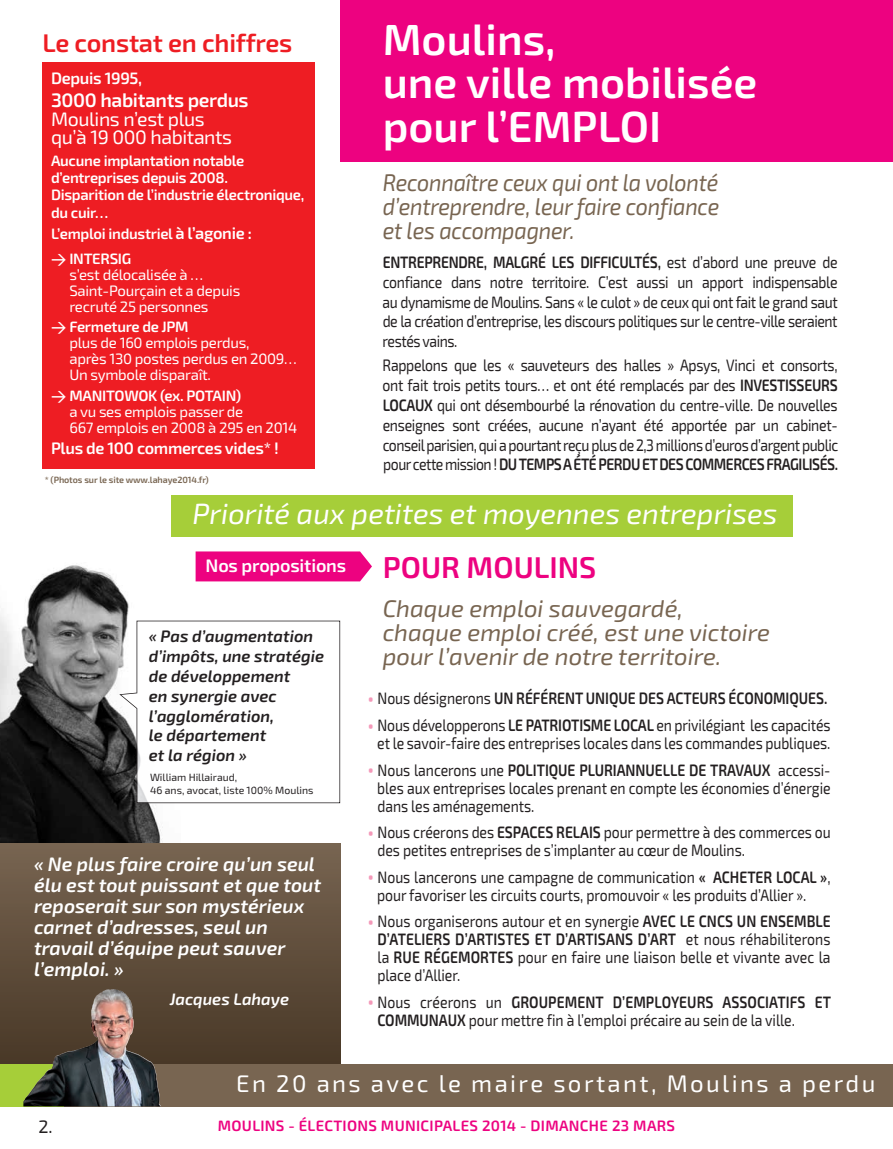
<style>
.page{position:relative;width:893px;height:1149px;background:#fff}
.page>*{position:absolute;margin:0;border:0;box-sizing:border-box;transform-origin:0 0}
.t1{font:600 43.5px/43.5px "Exo 2";color:#fff}
.t2{font:600 30px "Exo 2";color:#ed0280}
.t3{font:italic 29.1px "Exo 2";color:#fff}
.t4{font:600 25.5px "Exo 2";letter-spacing:-.01em;color:#ee1d23}
.t5{font:italic 24px/24px "Exo 2";color:#786551}
.t6{font:italic 24px/24px "Exo 2";color:#786551;text-align:justify;scale:.9 1}
.t7{font:24px "Exo 2";letter-spacing:.1em;color:#fff}
.t8{font:italic 600 19.5px/21px "Exo 2";color:#fff}
.t9{font:19.5px/18.6px "Exo 2";letter-spacing:-.02em;color:#fff}
.t10{font:600 19.5px "Exo 2";letter-spacing:-.02em;color:#fff}
.t11{font:600 18.15px "Exo 2";letter-spacing:-.01em;color:#fff}
.t12{font:18px "Exo 2";color:#231f20}
.t13{font:16.5px/18px "Exo 2";letter-spacing:-.005em;color:#231f20;text-align:justify;scale:.85 1}
.t14{font:italic 600 16.5px/19.8px "Exo 2";color:#231f20}
.t15{font:600 16.5px "Exo 2";letter-spacing:-.005em;color:#231f20;scale:.85 1}
.t16{font:600 16.5px "Exo 2";letter-spacing:-.02em;color:#fff}
.t17{font:italic 600 16.5px "Exo 2";color:#fff}
.t18{font:15px/16px "Exo 2";letter-spacing:-.02em;color:#fff}
.t19{font:600 15px/17.2px "Exo 2";letter-spacing:-.02em;color:#fff}
.t20{font:600 15px "Exo 2";letter-spacing:.02em;color:#ed0280}
.t21{font:10.5px/12.6px "Exo 2";color:#231f20}
.t22{font:600 9px "Exo 2";letter-spacing:-.01em;color:#786551}
.s1{font-size:16.5px}
.s2{font-family:"DIN";font-weight:500}
.s3{font-weight:600}
.s4{font-weight:400;font-size:24px;color:#f499b9}
.s5{font-weight:400}
.s6{font-size:24px;color:#f499b9}
</style>
<div class="page">
<div style="left:340px;top:0;width:553px;height:162px;background:#ed0280"></div>
<img style="left:0;top:565px;width:180px;height:278px">
<div style="left:0;top:843px;width:340px;height:242px;background:linear-gradient(to bottom,#776451,#443423)"></div>
<svg style="left:119px;top:620px;width:221px;height:183px"></svg>
<div style="left:0;top:1063px;width:893px;height:43px;background:#786551"></div>
<div style="left:0;top:1063px;width:64px;height:43px;background:#a6ce39"></div>
<hr style="left:892px;top:0;width:1px;height:404px;background:#81705d">
<hr style="left:892px;top:0;width:1px;height:64px;background:#786551">
<div style="left:196px;top:551px;width:176px;height:30px;background:#ed0280"></div>
<div style="left:171px;top:495px;width:621px;height:41px;background:#a6ce39"></div>
<img style="left:23px;top:988px;width:138px;height:118px">
<div style="left:43px;top:62px;width:272px;height:407px;background:#ee1d23"></div>
<h3 class="t4" style="left:43px;top:28px;width:251px">Le constat en chiffres</h3>
<p class="t16" style="left:51px;top:69px;width:93px">Depuis 1995,</p>
<p class="t10" style="left:51px;top:89px;width:199px">3000 habitants perdus</p>
<p class="t9" style="left:51px;top:110px;width:183px">Moulins n’est plus qu’à 19 000 habitants</p>
<p class="t19" style="left:51px;top:152px;width:255px">Aucune implantation notable d’entreprises depuis 2008.<br>Disparition de l’industrie électronique, du cuir…</p>
<p class="t19" style="left:51px;top:222px;width:202px;line-height:24.6px">L’emploi industriel <span class="s1">à l’agonie : </span><span class="s2">&gt;</span> INTERSIG</p>
<p class="t18" style="left:69px;top:267px;width:172px">s’est délocalisée à …<br>Saint-Pourçain et a depuis recruté 25 personnes</p>
<p class="t18" style="left:69px;top:319px;width:229px;text-indent:-18px"><span class="s2">&gt;</span> <span class="s3">Fermeture de JPM<br></span>plus de 160 emplois perdus,<br>après 130 postes perdus en 2009…<br>Un symbole disparaît.</p>
<p class="t18" style="left:69px;top:387px;width:229px;text-indent:-18px"><span class="s2">&gt;</span> <span class="s3">MANITOWOK (ex. POTAIN)<br></span>a vu ses emplois passer de<br>667 emplois en 2008 à 295 en 2014</p>
<p class="t16" style="left:51px;top:438px;width:229px">Plus de 100 commerces vides* !</p>
<p class="t22" style="left:45px;top:474px;width:166px">* (Photos sur le site www.lahaye2014.fr)</p>
<h1 class="t1" style="left:383px;top:19px;width:376px">Moulins,<br>une ville mobilisée pour l’EMPLOI</h1>
<h3 class="t6" style="left:383px;top:171px;width:375px">Reconnaître ceux qui ont la volonté d’entreprendre, leur faire confiance et les accompagner.</h3>
<p class="t13" style="left:383px;top:252px;width:537px;line-height:19.8px"><span class="s3">ENTREPRENDRE, MALGRÉ LES DIFFICULTÉS,</span> est d’abord une preuve de confiance dans notre territoire. C’est aussi un apport indispensable au dynamisme de Moulins. Sans « le culot » de ceux qui ont fait le grand saut de la création d’entreprise, les discours politiques sur le centre-ville seraient restés vains.</p>
<p class="t13" style="left:383px;top:356px;width:537px;line-height:19.8px">Rappelons que les « sauveteurs des halles » Apsys, Vinci et consorts, ont fait trois petits tours… et ont été remplacés par des <span class="s3">INVESTISSEURS LOCAUX</span> qui ont désembourbé la rénovation du centre-ville. De nouvelles enseignes sont créées, aucune n’ayant été apportée par un cabinet&shy;conseil parisien, qui a pourtant reçu plus de 2,3 millions d’euros d’argent public pour cette mission ! <span class="s3">DU TEMPS A ÉTÉ PERDU ET DES COMMERCES FRAGILISÉS.</span></p>
<h3 class="t3" style="left:193px;top:497px;width:586px">Priorité aux petites et moyennes entreprises</h3>
<p class="t11" style="left:206px;top:554px;width:142px">Nos propositions</p>
<p class="t14" style="left:149px;top:626px;width:177px">« Pas d’augmentation d’impôts, une stratégie de développement<br>en synergie avec l’agglomération,<br>le département<br>et la région »</p>
<p class="t21" style="left:150px;top:771px;width:165px">William Hillairaud,<br>46 ans, avocat, liste 100% Moulins</p>
<p class="t8" style="left:34px;top:854px;width:289px">« Ne plus faire croire qu’un seul élu est tout puissant et que tout reposerait sur son mystérieux carnet d’adresses, seul un travail d’équipe peut sauver l’emploi. »</p>
<p class="t17" style="left:170px;top:989px;width:121px">Jacques Lahaye</p>
<h2 class="t2" style="left:383px;top:549px;width:215px">POUR MOULINS</h2>
<h3 class="t5" style="left:383px;top:596px;width:389px">Chaque emploi sauvegardé,<br>chaque emploi créé, est une victoire pour l’avenir de notre territoire.</h3>
<p class="t15" style="left:367px;top:688px;width:543px"><span class="s4">•</span> <span class="s5">Nous désignerons</span> UN RÉFÉRENT UNIQUE DES ACTEURS ÉCONOMIQUES.</p>
<p class="t13" style="left:367px;top:716px;width:547px;text-align:right"><span class="s6">•</span> Nous développerons <span class="s3">LE PATRIOTISME LOCAL</span> en privilégiant les capacités et le savoir-faire des entreprises locales dans les commandes publiques.</p>
<p class="t13" style="left:377px;top:760px;width:535px;text-indent:-10px"><span class="s6">•</span> Nous lancerons une <span class="s3">POLITIQUE PLURIANNUELLE DE TRAVAUX</span> accessi&shy;bles aux entreprises locales prenant en compte les économies d’énergie dans les aménagements.</p>
<p class="t13" style="left:377px;top:823px;width:535px;text-indent:-10px"><span class="s6">•</span> Nous créerons des <span class="s3">ESPACES RELAIS</span> pour permettre à des commerces ou des petites entreprises de s’implanter au cœur de Moulins.</p>
<p class="t13" style="left:377px;top:867px;width:535px;text-indent:-10px"><span class="s6">•</span> Nous lancerons une campagne de communication <span class="s3">« ACHETER LOCAL »</span>, pour favoriser les circuits courts, promouvoir « les produits d’Allier ».</p>
<p class="t13" style="left:377px;top:912px;width:535px;text-indent:-10px"><span class="s6">•</span> Nous organiserons autour et en synergie <span class="s3">AVEC LE CNCS UN ENSEMBLE D’ATELIERS D’ARTISTES ET D’ARTISANS D’ART</span> et nous réhabiliterons la <span class="s3">RUE RÉGEMORTES</span> pour en faire une liaison belle et vivante avec la place d’Allier.</p>
<p class="t13" style="left:377px;top:992px;width:535px;text-indent:-10px"><span class="s6">•</span> Nous créerons un <span class="s3">GROUPEMENT D’EMPLOYEURS ASSOCIATIFS ET<br>COMMUNAUX</span> pour mettre fin à l’emploi précaire au sein de la ville.</p>
<h3 class="t7" style="left:236px;top:1068px;width:641px">En 20 ans avec le maire sortant, Moulins a perdu</h3>
<p class="t12" style="left:38px;top:1115px;width:16px">2.</p>
<p class="t20" style="left:218px;top:1116px;width:459px">MOULINS - ÉLECTIONS MUNICIPALES 2014 - DIMANCHE 23 MARS</p>
</div>
